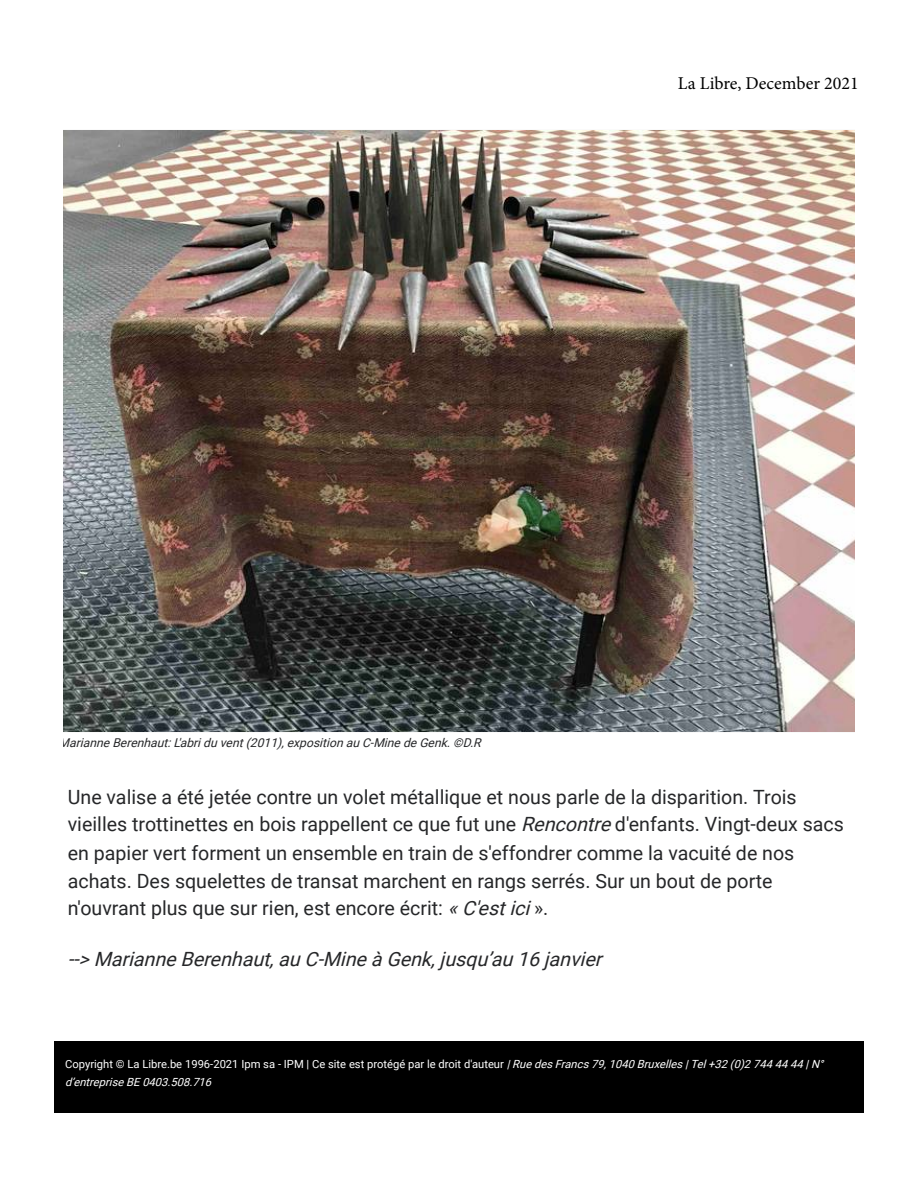
<style>
.page{position:relative;width:918px;height:1188px;background:#fff}
.page>*{position:absolute;margin:0;border:0;box-sizing:border-box;transform-origin:0 0}
.t1{font:19.65px/27.9px "Roboto";color:#262729}
.t2{font:italic 19.65px "Roboto";color:#262729}
.t3{font:18px "Minion Pro";color:#000}
.t4{font:italic 12.15px "Roboto";color:#262729}
.t5{font:italic 11.25px/17.2px "Roboto";color:#fff}
.s1{font-style:italic}
.s2{font-style:normal}
</style>
<div class="page">
<div style="left:54px;top:1041px;width:810px;height:71px;background:#000"></div>
<img style="left:63px;top:131px;width:792px;height:600px">
<p class="t3" style="left:678px;top:71px;width:182px">La Libre, December 2021</p>
<p class="t4" style="left:59px;top:736px;width:427px">Marianne Berenhaut: L'abri du vent (2011), exposition au C-Mine de Genk. ©D.R</p>
<p class="t1" style="left:68px;top:783px;width:778px">Une valise a été jetée contre un volet métallique et nous parle de la disparition. Trois vieilles trottinettes en bois rappellent ce que fut une <span class="s1">Rencontre</span>d'enfants. Vingt-deux sacs en papier vert forment un ensemble en train de s'effondrer comme la vacuité de nos achats. Des squelettes de transat marchent en rangs serrés. Sur un bout de porte n'ouvrant plus que sur rien, est encore écrit: <span class="s1">«C'estici</span>».</p>
<p class="t2" style="left:68px;top:948px;width:541px">--&gt; Marianne Berenhaut, au C-Mine à Genk, jusqu’au 16 janvier</p>
<p class="t5" style="left:65px;top:1056px;width:763px"><span class="s2">Copyright © La Libre.be 1996-2021 Ipm sa - IPM | Ce site est protégé par le droit d'auteur</span> |RuedesFrancs79,1040 Bruxelles|Tel+32 (0)2 744 44 44 |N° d’entrepriseBE 0403.508.716</p>
</div>
